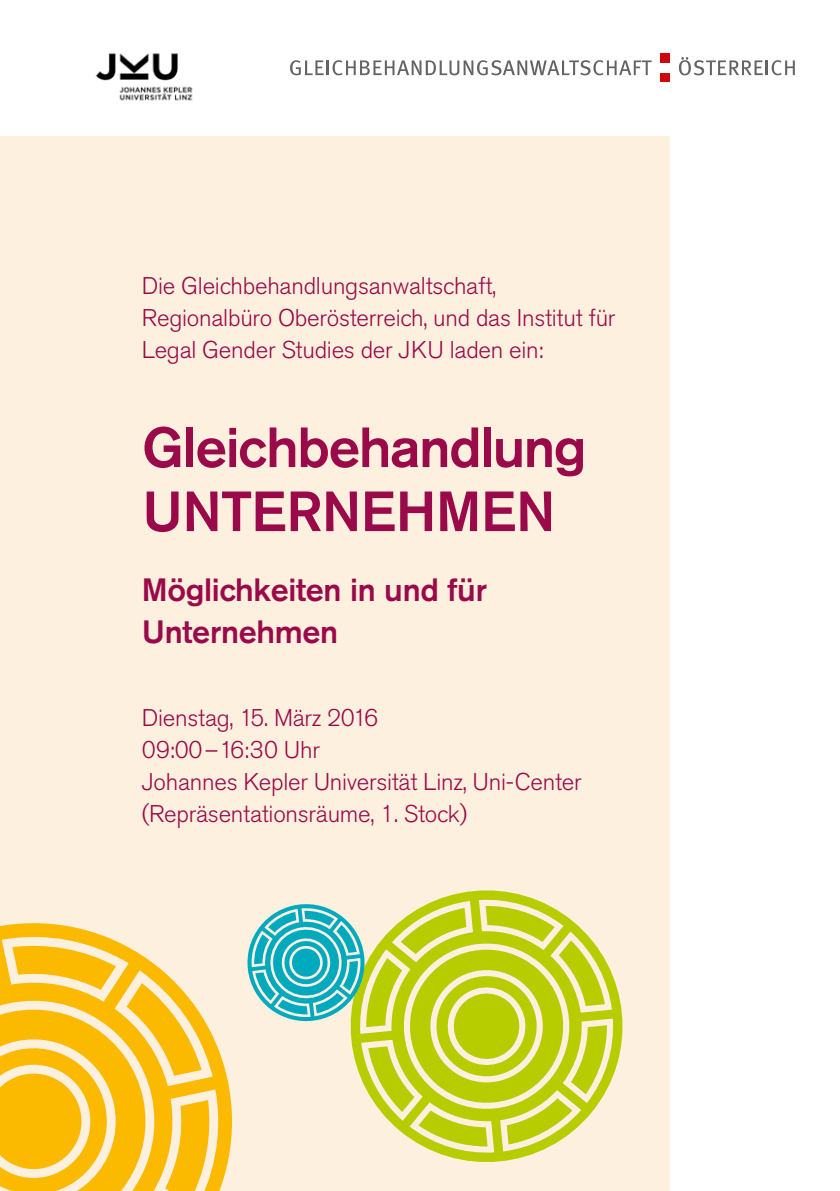
<style>
.page{position:relative;width:840px;height:1191px;background:#fff}
.page>*{position:absolute;margin:0;border:0;box-sizing:border-box;transform-origin:0 0}
.Umschlag_Titel_A5_Ei{font:500 56px/64px "Akzidenz Grotesk Pro";letter-spacing:-.025em;color:#9a0a4a}
.Umschlag_Untertitel{font:500 32px/41.6px "Akzidenz Grotesk Pro";letter-spacing:-.01em;color:#9a0a4a}
.Umschlag_Text_Einlad{font:300 24px/32px "Akzidenz Grotesk Pro";letter-spacing:-.01em;color:#9a0a4a}
</style>
<div class="page">
<div style="left:0;top:136px;width:669px;height:1055px;background:#fef0de"></div>
<div style="left:660px;top:54px;width:9px;height:9px;background:#d1050c"></div>
<div style="left:660px;top:72px;width:9px;height:10px;background:#d1050c"></div>
<svg style="left:290px;top:60px;width:33px;height:15px"></svg>
<hr style="left:326px;top:60px;width:3px;height:15px;background:#636362">
<svg style="left:332px;top:60px;width:319px;height:15px"></svg>
<svg style="left:679px;top:57px;width:115px;height:18px"></svg>
<svg style="left:423px;top:890px;width:200px;height:272px"></svg>
<svg style="left:250px;top:896px;width:356px;height:250px"></svg>
<img style="left:95px;top:53px;width:98px;height:48px">
<svg style="left:0;top:923px;width:250px;height:268px;fill:#fbba00"></svg>
<p class="Umschlag_Text_Einlad" style="left:142px;top:269px;width:475px">Die Gleichbehandlungsanwaltschaft,<br>Regionalbüro Oberösterreich, und das Institut für<br>Legal Gender Studies der JKU laden ein:</p>
<h1 class="Umschlag_Titel_A5_Ei" style="left:142px;top:414px;width:446px">Gleichbehandlung<br>UNTERNEHMEN</h1>
<h2 class="Umschlag_Untertitel" style="left:142px;top:568px;width:346px">Möglichkeiten in und für<br>Unternehmen</h2>
<p class="Umschlag_Text_Einlad" style="left:142px;top:701px;width:237px">Dienstag, 15. März 2016</p>
<p class="Umschlag_Text_Einlad" style="left:142px;top:733px;width:179px">09:00–16:30 Uhr</p>
<p class="Umschlag_Text_Einlad" style="left:142px;top:765px;width:441px">Johannes Kepler Universität Linz, Uni-Center (Repräsentationsräume, 1. Stock)</p>
</div>
